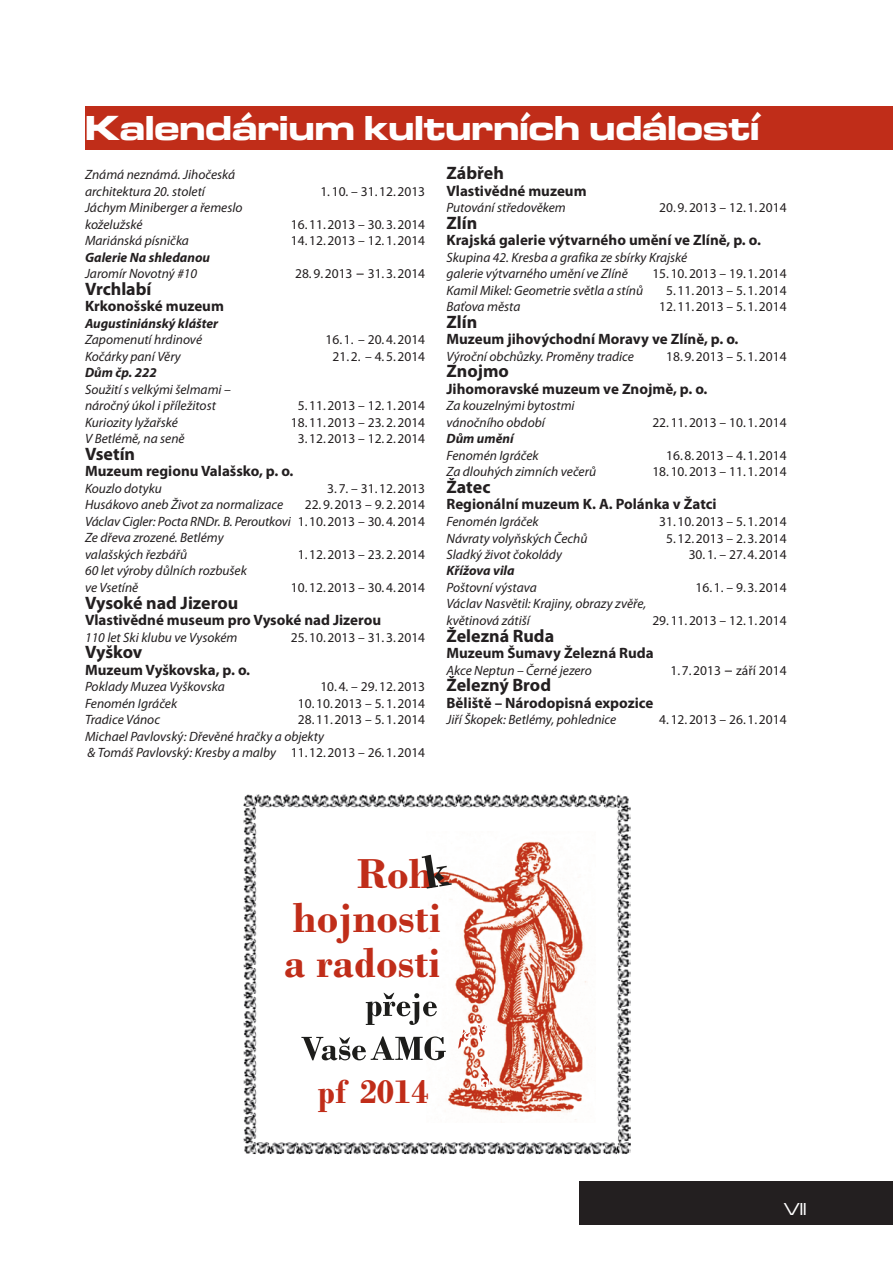
<style>
.page{position:relative;width:893px;height:1263px;background:#fff}
.page>*{position:absolute;margin:0;border:0;box-sizing:border-box;transform-origin:0 0}
.t1{font:700 44.1px/44.4px "Bodoni";color:#c02d19}
.t2{font:700 expanded 36px "Microgramma DOT";letter-spacing:.005em;color:#fff}
.t3{font:700 35.25px "Bodoni";color:#c02d19}
.t4{font:700 18px "Myriad Pro";color:#231f20}
.t5{font:500 expanded 18px "Microgramma DOT";color:#fff}
.t6{font:700 15px "Myriad Pro";color:#231f20}
.t7{font:italic 13.5px/16.5px "Myriad Pro";color:#231f20}
.t8{font:13.5px "Myriad Pro";color:#231f20}
.t9{font:italic 700 13.5px "Myriad Pro";color:#231f20}
.s1{font-family:"Museo Sans 500"}
.s2{font-style:normal}
</style>
<div class="page">
<div style="left:85px;top:106px;width:808px;height:44px;background:#c02d19"></div>
<div style="left:580px;top:1181px;width:313px;height:44px;background:#231f20"></div>
<img style="left:243px;top:794px;width:388px;height:360px">
<img style="left:426px;top:832px;width:170px;height:291px">
<svg style="left:301px;top:1036px;width:145px;height:24px"></svg>
<svg style="left:422px;top:855px;width:30px;height:33px"></svg>
<svg style="left:366px;top:993px;width:71px;height:32px"></svg>
<svg style="left:458px;top:1029px;width:13px;height:20px"></svg>
<svg style="left:481px;top:1065px;width:12px;height:22px"></svg>
<svg style="left:478px;top:1025px;width:9px;height:17px"></svg>
<h2 class="t2" style="left:85px;top:104px;width:676px">Kalendárium kulturních událostí</h2>
<p class="t7" style="left:85px;top:166px;width:152px">Známá neznámá. Jihočeská architektura 20. století</p>
<h3 class="t4" style="left:446px;top:162px;width:59px">Zábřeh</h3>
<p class="t6" style="left:446px;top:181px;width:142px">Vlastivědné muzeum</p>
<p class="t7" style="left:446px;top:199px;width:121px">Putování středověkem</p>
<p class="t8" style="left:659px;top:200px;width:129px">20.9.2013 – 12.1.2014</p>
<h3 class="t4" style="left:446px;top:211px;width:32px">Zlín</h3>
<p class="t6" style="left:446px;top:231px;width:316px">Krajská galerie výtvarného umění ve Zlíně, p. o.</p>
<p class="t7" style="left:446px;top:249px;width:242px">Skupina 42. Kresba a grafika ze sbírky Krajské galerie výtvarného umění ve Zlíně</p>
<p class="t8" style="left:320px;top:183px;width:106px">1.10. – 31.12.2013</p>
<p class="t7" style="left:85px;top:199px;width:159px">Jáchym Miniberger a řemeslo koželužské</p>
<p class="t8" style="left:291px;top:216px;width:136px">16.11.2013 – 30.3.2014</p>
<p class="t7" style="left:85px;top:232px;width:105px">Mariánská písnička</p>
<p class="t8" style="left:291px;top:233px;width:136px">14.12.2013 – 12.1.2014</p>
<p class="t9" style="left:85px;top:249px;width:127px">Galerie Na shledanou</p>
<p class="t7" style="left:85px;top:265px;width:114px">Jaromír Novotný #10</p>
<p class="t8" style="left:295px;top:266px;width:132px">28.9.2013 <span class="s1">–</span> 31.3.2014</p>
<h3 class="t4" style="left:85px;top:277px;width:68px">Vrchlabí</h3>
<p class="t6" style="left:85px;top:297px;width:140px">Krkonošské muzeum</p>
<p class="t9" style="left:85px;top:315px;width:135px">Augustiniánský klášter</p>
<p class="t7" style="left:85px;top:331px;width:119px">Zapomenutí hrdinové</p>
<p class="t8" style="left:326px;top:332px;width:101px">16.1. – 20.4.2014</p>
<p class="t7" style="left:85px;top:348px;width:97px">Kočárky paní Věry</p>
<p class="t8" style="left:332px;top:348px;width:94px">21.2. – 4.5.2014</p>
<p class="t9" style="left:85px;top:364px;width:73px">Dům čp. 222</p>
<p class="t7" style="left:85px;top:381px;width:147px">Soužití s velkými šelmami – náročný úkol i příležitost</p>
<p class="t8" style="left:652px;top:266px;width:136px">15.10.2013 – 19.1.2014</p>
<p class="t7" style="left:446px;top:282px;width:198px">Kamil Mikel: Geometrie světla a stínů</p>
<p class="t8" style="left:666px;top:282px;width:122px">5.11.2013 – 5.1.2014</p>
<p class="t7" style="left:446px;top:298px;width:75px">Baťova města</p>
<p class="t8" style="left:659px;top:299px;width:129px">12.11.2013 – 5.1.2014</p>
<h3 class="t4" style="left:446px;top:310px;width:32px">Zlín</h3>
<p class="t6" style="left:446px;top:330px;width:293px">Muzeum jihovýchodní Moravy ve Zlíně, p. o.</p>
<p class="t7" style="left:446px;top:348px;width:189px">Výroční obchůzky. Proměny tradice</p>
<p class="t8" style="left:666px;top:348px;width:122px">18.9.2013 – 5.1.2014</p>
<h3 class="t4" style="left:446px;top:360px;width:64px">Znojmo</h3>
<p class="t6" style="left:446px;top:379px;width:262px">Jihomoravské muzeum ve Znojmě, p. o.</p>
<p class="t7" style="left:446px;top:397px;width:130px">Za kouzelnými bytostmi vánočního období</p>
<p class="t8" style="left:298px;top:398px;width:129px">5.11.2013 – 12.1.2014</p>
<p class="t7" style="left:85px;top:414px;width:94px">Kuriozity lyžařské</p>
<p class="t8" style="left:291px;top:414px;width:136px">18.11.2013 – 23.2.2014</p>
<p class="t7" style="left:85px;top:430px;width:101px">V Betlémě, na seně</p>
<p class="t8" style="left:298px;top:431px;width:129px">3.12.2013 – 12.2.2014</p>
<h3 class="t4" style="left:85px;top:442px;width:52px">Vsetín</h3>
<p class="t6" style="left:85px;top:462px;width:210px">Muzeum regionu Valašsko, p. o.</p>
<p class="t7" style="left:85px;top:480px;width:78px">Kouzlo dotyku</p>
<p class="t8" style="left:327px;top:480px;width:99px">3.7. – 31.12.2013</p>
<p class="t7" style="left:85px;top:496px;width:200px">Husákovo aneb Život za normalizace</p>
<p class="t8" style="left:652px;top:414px;width:136px">22.11.2013 – 10.1.2014</p>
<p class="t9" style="left:446px;top:430px;width:69px">Dům umění</p>
<p class="t7" style="left:446px;top:447px;width:94px">Fenomén Igráček</p>
<p class="t8" style="left:666px;top:447px;width:122px">16.8.2013 – 4.1.2014</p>
<p class="t7" style="left:446px;top:463px;width:151px">Za dlouhých zimních večerů</p>
<p class="t8" style="left:652px;top:464px;width:136px">18.10.2013 – 11.1.2014</p>
<h3 class="t4" style="left:446px;top:475px;width:45px">Žatec</h3>
<p class="t6" style="left:446px;top:495px;width:272px">Regionální muzeum K. A. Polánka v Žatci</p>
<p class="t7" style="left:446px;top:513px;width:94px">Fenomén Igráček</p>
<p class="t8" style="left:659px;top:513px;width:129px">31.10.2013 – 5.1.2014</p>
<p class="t7" style="left:446px;top:529px;width:142px">Návraty volyňských Čechů</p>
<p class="t8" style="left:666px;top:530px;width:122px">5.12.2013 – 2.3.2014</p>
<p class="t7" style="left:446px;top:546px;width:117px">Sladký život čokolády</p>
<p class="t8" style="left:689px;top:546px;width:99px">30.1. – 27.4.2014</p>
<p class="t9" style="left:446px;top:562px;width:70px">Křížova vila</p>
<p class="t7" style="left:446px;top:579px;width:92px">Poštovní výstava</p>
<p class="t8" style="left:696px;top:579px;width:93px">16.1. – 9.3.2014</p>
<p class="t7" style="left:446px;top:595px;width:201px">Václav Nasvětil: Krajiny, obrazy zvěře, květinová zátiší</p>
<p class="t7" style="left:85px;top:496px;width:342px;text-indent:220px"><span class="s2">22.9.2013 – 9.2.2014<br></span>Václav Cigler: Pocta RNDr. B. Peroutkovi <span class="s2">1.10.2013 – 30.4.2014<br></span>Ze dřeva zrozené. Betlémy<br>valašských řezbářů</p>
<p class="t8" style="left:298px;top:546px;width:129px">1.12.2013 – 23.2.2014</p>
<p class="t7" style="left:85px;top:562px;width:163px">60 let výroby důlních rozbušek ve Vsetíně</p>
<p class="t8" style="left:291px;top:579px;width:136px">10.12.2013 – 30.4.2014</p>
<h3 class="t4" style="left:85px;top:591px;width:155px">Vysoké nad Jizerou</h3>
<p class="t6" style="left:85px;top:610px;width:298px">Vlastivědné museum pro Vysoké nad Jizerou</p>
<p class="t7" style="left:85px;top:628px;width:154px">110 let Ski klubu ve Vysokém</p>
<p class="t8" style="left:291px;top:629px;width:136px">25.10.2013 – 31.3.2014</p>
<h3 class="t4" style="left:85px;top:640px;width:59px">Vyškov</h3>
<p class="t6" style="left:85px;top:660px;width:166px">Muzeum Vyškovska, p. o.</p>
<p class="t7" style="left:85px;top:678px;width:141px">Poklady Muzea Vyškovska</p>
<p class="t8" style="left:320px;top:678px;width:106px">10.4. – 29.12.2013</p>
<p class="t7" style="left:85px;top:694px;width:94px">Fenomén Igráček</p>
<p class="t8" style="left:298px;top:695px;width:129px">10.10.2013 – 5.1.2014</p>
<p class="t7" style="left:85px;top:711px;width:77px">Tradice Vánoc</p>
<p class="t8" style="left:298px;top:711px;width:129px">28.11.2013 – 5.1.2014</p>
<p class="t7" style="left:85px;top:727px;width:342px">Michael Pavlovský: Dřevěné hračky a objekty<br>&amp; Tomáš Pavlovský: Kresby a malby <span class="s2">11.12.2013 – 26.1.2014</span></p>
<p class="t8" style="left:652px;top:612px;width:136px">29.11.2013 – 12.1.2014</p>
<h3 class="t4" style="left:446px;top:624px;width:109px">Železná Ruda</h3>
<p class="t6" style="left:446px;top:643px;width:209px">Muzeum Šumavy Železná Ruda</p>
<p class="t7" style="left:446px;top:661px;width:147px">Akce Neptun – Černé jezero</p>
<p class="t8" style="left:670px;top:662px;width:118px">1.7.2013 <span class="s1">–</span> září 2014</p>
<h3 class="t4" style="left:446px;top:673px;width:106px">Železný Brod</h3>
<p class="t6" style="left:446px;top:693px;width:208px">Běliště – Národopisná expozice</p>
<p class="t7" style="left:446px;top:711px;width:171px">Jiří Škopek: Betlémy, pohlednice</p>
<p class="t8" style="left:659px;top:711px;width:129px">4.12.2013 – 26.1.2014</p>
<h1 class="t1" style="left:284px;top:851px;width:158px;text-indent:73px">Roh hojnosti a radosti</h1>
<h3 class="t3" style="left:318px;top:1071px;width:112px">pf 2014</h3>
<h3 class="t5" style="left:784px;top:1197px;width:24px">VII</h3>
</div>
